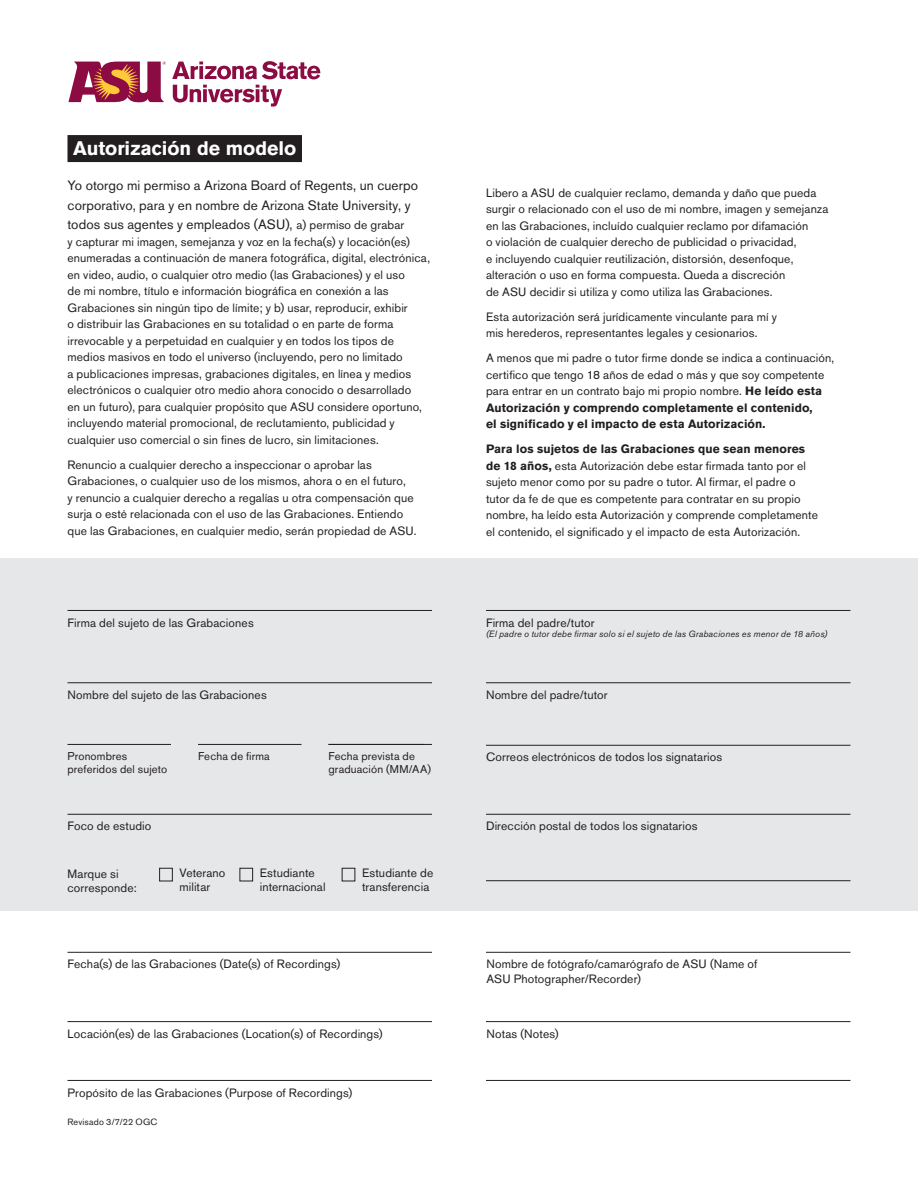
<style>
.page{position:relative;width:918px;height:1188px;background:#fff}
.page>*{position:absolute;margin:0;border:0;box-sizing:border-box;transform-origin:0 0}
.Spanish_headline{font:700 19.5px "Akzidenz Grotesk Std";letter-spacing:-.005em;color:#fff}
.t1{font:13.5px/19.5px "Akzidenz Grotesk Std";letter-spacing:.005em;color:#231f20}
.t2{font:12px/16.5px "Akzidenz Grotesk Std";letter-spacing:.01em;color:#231f20}
.t3{font:11.25px/13.5px "Akzidenz Grotesk Std";letter-spacing:.015em;color:#231f20}
.t4{font:italic 9px "Akzidenz Grotesk Std";letter-spacing:.02em;color:#231f20}
.t5{font:9px "Akzidenz Grotesk Std";letter-spacing:.02em;color:#231f20}
.s1{font-size:12px}
.s2{font-weight:700}
</style>
<div class="page">
<div style="left:0;top:558px;width:918px;height:352px;background:#e6e7e9"></div>
<div style="left:68px;top:135px;width:234px;height:27px;background:#231f20"></div>
<svg style="left:172px;top:61px;width:148px;height:18px"></svg>
<svg style="left:173px;top:85px;width:109px;height:22px"></svg>
<svg style="left:68px;top:61px;width:98px;height:42px"></svg>
<hr style="left:68px;top:610px;width:364px;height:1px;background:#231f20">
<hr style="left:68px;top:682px;width:364px;height:1px;background:#231f20">
<hr style="left:486px;top:610px;width:364px;height:1px;background:#231f20">
<hr style="left:486px;top:682px;width:364px;height:1px;background:#231f20">
<hr style="left:486px;top:745px;width:364px;height:1px;background:#231f20">
<hr style="left:486px;top:952px;width:364px;height:1px;background:#231f20">
<hr style="left:68px;top:952px;width:364px;height:1px;background:#231f20">
<hr style="left:486px;top:1021px;width:364px;height:1px;background:#231f20">
<hr style="left:68px;top:1021px;width:364px;height:1px;background:#231f20">
<hr style="left:486px;top:1080px;width:364px;height:1px;background:#231f20">
<hr style="left:68px;top:1080px;width:364px;height:1px;background:#231f20">
<div style="left:159px;top:868px;width:14px;height:13px;border:1px solid #231f20"></div>
<div style="left:240px;top:868px;width:13px;height:13px;border:1px solid #231f20"></div>
<div style="left:342px;top:868px;width:13px;height:13px;border:1px solid #231f20"></div>
<hr style="left:486px;top:814px;width:364px;height:1px;background:#231f20">
<hr style="left:486px;top:880px;width:364px;height:1px;background:#231f20">
<hr style="left:68px;top:814px;width:364px;height:1px;background:#231f20">
<hr style="left:68px;top:744px;width:103px;height:1px;background:#231f20">
<hr style="left:198px;top:744px;width:104px;height:1px;background:#231f20">
<hr style="left:328px;top:744px;width:104px;height:1px;background:#231f20">
<p class="Spanish_headline" style="left:73px;top:137px;width:225px">Autorización de modelo</p>
<p class="t1" style="left:68px;top:176px;width:352px">Yo otorgo mi permiso a Arizona Board of Regents, un cuerpo corporativo, para y en nombre de Arizona State University, y todos sus agentes y empleados (ASU), <span class="s1">a) permiso de grabar</span></p>
<p class="t2" style="left:68px;top:233px;width:364px">y capturar mi imagen, semejanza y voz en la fecha(s) y locación(es) enumeradas a continuación de manera fotográfica, digital, electrónica, en video, audio, o cualquier otro medio (las Grabaciones) y el uso<br>de mi nombre, título e información biográfica en conexión a las Grabaciones sin ningún tipo de límite; y b) usar, reproducir, exhibir<br>o distribuir las Grabaciones en su totalidad o en parte de forma irrevocable y a perpetuidad en cualquier y en todos los tipos de medios masivos en todo el universo (incluyendo, pero no limitado<br>a publicaciones impresas, grabaciones digitales, en línea y medios electrónicos o cualquier otro medio ahora conocido o desarrollado<br>en un futuro), para cualquier propósito que ASU considere oportuno, incluyendo material promocional, de reclutamiento, publicidad y cualquier uso comercial o sin fines de lucro, sin limitaciones.</p>
<p class="t2" style="left:68px;top:456px;width:351px">Renuncio a cualquier derecho a inspeccionar o aprobar las Grabaciones, o cualquier uso de los mismos, ahora o en el futuro,<br>y renuncio a cualquier derecho a regalías u otra compensación que surja o esté relacionada con el uso de las Grabaciones. Entiendo que las Grabaciones, en cualquier medio, serán propiedad de ASU.</p>
<p class="t2" style="left:486px;top:184px;width:344px">Libero a ASU de cualquier reclamo, demanda y daño que pueda surgir o relacionado con el uso de mi nombre, imagen y semejanza en las Grabaciones, incluído cualquier reclamo por difamación<br>o violación de cualquier derecho de publicidad o privacidad,<br>e incluyendo cualquier reutilización, distorsión, desenfoque, alteración o uso en forma compuesta. Queda a discreción<br>de ASU decidir si utiliza y como utiliza las Grabaciones.</p>
<p class="t2" style="left:486px;top:308px;width:293px">Esta autorización será jurídicamente vinculante para mí y mis herederos, representantes legales y cesionarios.</p>
<p class="t2" style="left:486px;top:350px;width:350px">A menos que mi padre o tutor firme donde se indica a continuación, certifico que tengo 18 años de edad o más y que soy competente para entrar en un contrato bajo mi propio nombre. <span class="s2">He leído esta Autorización y comprendo completamente el contenido,<br>el significado y el impacto de esta Autorización.</span></p>
<p class="t2" style="left:486px;top:441px;width:334px"><span class="s2">Para los sujetos de las Grabaciones que sean menores de 18 años,</span> esta Autorización debe estar firmada tanto por el sujeto menor como por su padre o tutor. Al firmar, el padre o tutor da fe de que es competente para contratar en su propio nombre, ha leído esta Autorización y comprende completamente el contenido, el significado y el impacto de esta Autorización.</p>
<p class="t2" style="left:68px;top:614px;width:188px">Firma del sujeto de las Grabaciones</p>
<p class="t2" style="left:486px;top:614px;width:110px">Firma del padre/tutor</p>
<p class="t4" style="left:486px;top:629px;width:343px">(El padre o tutor debe firmar solo si el sujeto de las Grabaciones es menor de 18 años)</p>
<p class="t2" style="left:68px;top:686px;width:201px">Nombre del sujeto de las Grabaciones</p>
<p class="t2" style="left:486px;top:686px;width:123px">Nombre del padre/tutor</p>
<p class="t3" style="left:68px;top:749px;width:101px">Pronombres preferidos del sujeto</p>
<p class="t3" style="left:198px;top:749px;width:73px">Fecha de firma</p>
<p class="t3" style="left:328px;top:749px;width:104px">Fecha prevista de graduación (MM/AA)</p>
<p class="t2" style="left:486px;top:749px;width:238px">Correos electrónicos de todos los signatarios</p>
<p class="t2" style="left:68px;top:818px;width:85px">Foco de estudio</p>
<p class="t2" style="left:486px;top:818px;width:213px">Dirección postal de todos los signatarios</p>
<p class="t2" style="left:68px;top:866px;width:71px;line-height:14.4px">Marque si corresponde:</p>
<p class="t2" style="left:179px;top:865px;width:48px;line-height:14.4px">Veterano militar</p>
<p class="t2" style="left:260px;top:865px;width:67px;line-height:14.4px">Estudiante internacional</p>
<p class="t2" style="left:362px;top:865px;width:73px;line-height:14.4px">Estudiante de transferencia</p>
<p class="t2" style="left:68px;top:956px;width:274px">Fecha(s) de las Grabaciones (Date(s) of Recordings)</p>
<p class="t2" style="left:486px;top:957px;width:272px;line-height:14.4px">Nombre de fotógrafo/camarógrafo de ASU (Name of<br>ASU Photographer/Recorder)</p>
<p class="t2" style="left:68px;top:1025px;width:317px">Locación(es) de las Grabaciones (Location(s) of Recordings)</p>
<p class="t2" style="left:486px;top:1025px;width:74px">Notas (Notes)</p>
<p class="t2" style="left:68px;top:1084px;width:286px">Propósito de las Grabaciones (Purpose of Recordings)</p>
<p class="t5" style="left:68px;top:1117px;width:92px">Revisado 3/7/22 OGC</p>
</div>
